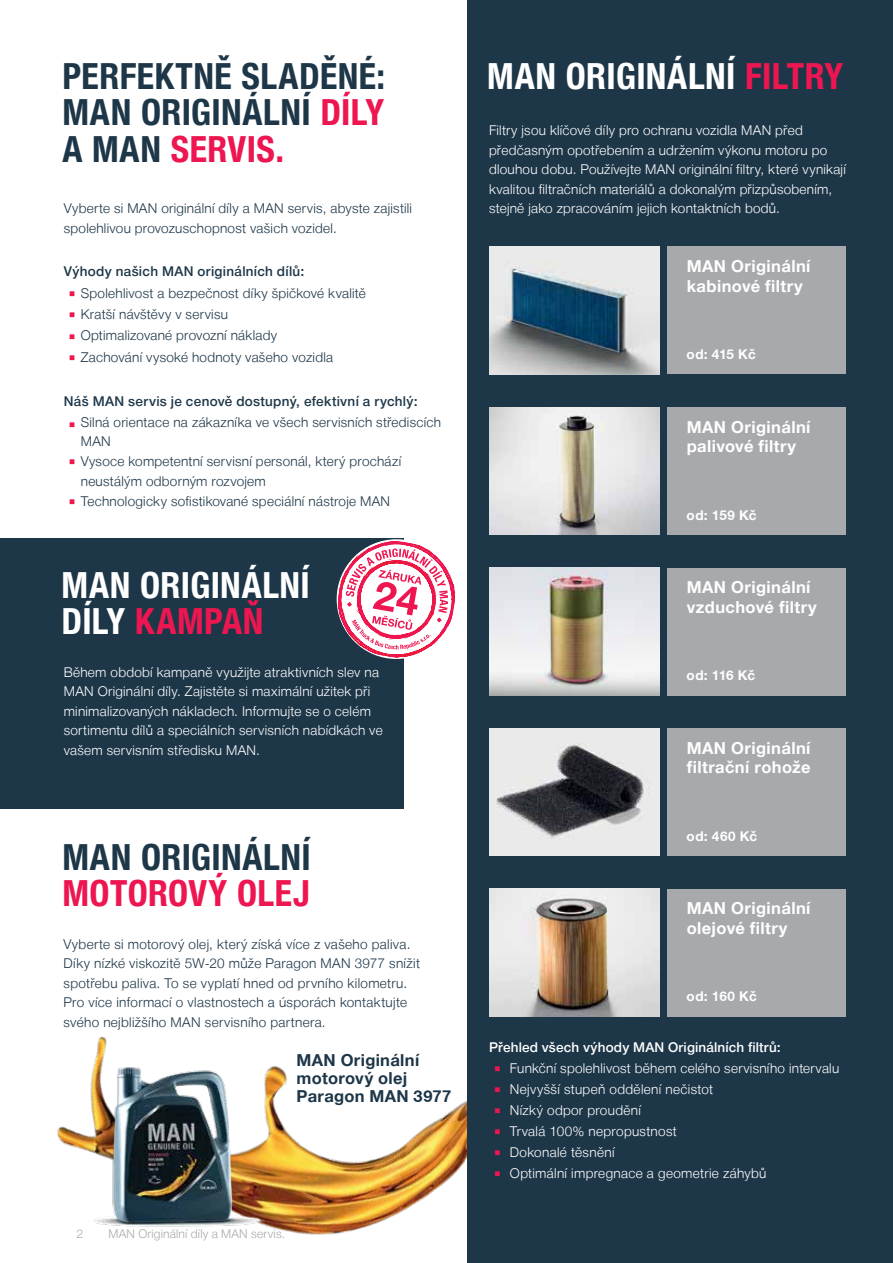
<style>
.page{position:relative;width:893px;height:1263px;background:#fff}
.page>*{position:absolute;margin:0;border:0;box-sizing:border-box;transform-origin:0 0}
.t1{font:700 36px/36px "Man Global Condensed";letter-spacing:.01em;color:#1d3648;text-align:justify}
.t2{font:700 36px/36px "Man Global Condensed";letter-spacing:.01em;color:#fff}
.t3{font:700 36px "Man Global Condensed";letter-spacing:.01em;color:#ed1651}
.t4{font:700 16.5px/19.5px "Man Global";letter-spacing:.025em;color:#fff}
.t5{font:700 16.5px/18px "Man Global";letter-spacing:.02em;color:#1d3648}
.t6{font:300 13.5px/19.5px "Man Global";letter-spacing:.02em;color:#1d3648}
.t7{font:300 13.5px/19.5px "Man Global";letter-spacing:.02em;color:#fff}
.t8{font:700 13.5px "Man Global";letter-spacing:.005em;color:#fff}
.t9{font:300 12px "Man Global";letter-spacing:.015em;color:#a7a9ac}
.s1{color:#ed1651}
.s2{font-weight:500}
.s3{font-family:"Man Global Condensed";font-weight:700;font-size:9px;color:#ed1651}
</style>
<div class="page">
<img style="left:57px;top:1031px;width:411px;height:217px">
<div style="left:468px;top:0;width:425px;height:1263px;background:#1d3648"></div>
<div style="left:0;top:538px;width:404px;height:270px;background:#1d3648"></div>
<img style="left:489px;top:247px;width:170px;height:127px">
<div style="left:668px;top:247px;width:178px;height:127px;background:#a7a9ac"></div>
<div style="left:668px;top:407px;width:178px;height:128px;background:#a7a9ac"></div>
<div style="left:668px;top:568px;width:178px;height:127px;background:#a7a9ac"></div>
<div style="left:668px;top:728px;width:178px;height:128px;background:#a7a9ac"></div>
<div style="left:668px;top:889px;width:178px;height:127px;background:#a7a9ac"></div>
<img style="left:489px;top:407px;width:170px;height:128px">
<img style="left:489px;top:568px;width:170px;height:127px">
<img style="left:489px;top:889px;width:170px;height:127px">
<img style="left:489px;top:728px;width:170px;height:128px">
<img style="left:68px;top:1064px;width:213px;height:165px">
<svg style="left:337px;top:542px;width:118px;height:116px"></svg>
<h1 class="t1" style="left:63px;top:59px;width:324px">PERFEKTNĚ SLADĚNÉ:<br>MAN ORIGINÁLNÍ <span class="s1">DÍLY </span>A MAN <span class="s1">SERVIS.</span></h1>
<p class="t6" style="left:64px;top:199px;width:350px">Vyberte si MAN originální díly a MAN servis, abyste zajistili spolehlivou provozuschopnost vašich vozidel.</p>
<p class="t6" style="left:70px;top:261px;width:298px;line-height:21.3px;text-indent:-6px"><span class="s2">Výhody našich MAN originálních dílů:<br></span><span class="s3">◾</span> Spolehlivost a bezpečnost díky špičkové kvalitě <span class="s3">◾</span> Kratší návštěvy v servisu<br><span class="s3">◾</span> Optimalizované provozní náklady<br><span class="s3">◾</span> Zachování vysoké hodnoty vašeho vozidla</p>
<p class="t6" style="left:70px;top:390px;width:373px;line-height:21.3px;text-indent:-6px"><span class="s2">Náš MAN servis je cenově dostupný, efektivní a rychlý:<br></span><span class="s3">◾</span> Silná orientace na zákazníka ve všech servisních střediscích</p>
<p class="t6" style="left:81px;top:432px;width:31px">MAN</p>
<p class="t6" style="left:70px;top:452px;width:333px"><sup>◾</sup> Vysoce kompetentní servisní personál, který prochází</p>
<p class="t6" style="left:81px;top:471px;width:187px">neustálým odborným rozvojem</p>
<p class="t6" style="left:70px;top:491px;width:322px"><span class="s3">◾</span> Technologicky sofistikované speciální nástroje MAN</p>
<h1 class="t2" style="left:62px;top:567px;width:250px">MAN ORIGINÁLNÍ<br>DÍLY <span class="s1">KAMPAŇ</span></h1>
<p class="t7" style="left:64px;top:662px;width:320px">Během období kampaně využijte atraktivních slev na MAN Originální díly. Zajistěte si maximální užitek při minimalizovaných nákladech. Informujte se o celém sortimentu dílů a speciálních servisních nabídkách ve vašem servisním středisku MAN.</p>
<h1 class="t1" style="left:63px;top:839px;width:250px">MAN ORIGINÁLNÍ</h1>
<h1 class="t3" style="left:63px;top:872px;width:249px">MOTOROVÝ OLEJ</h1>
<p class="t6" style="left:64px;top:934px;width:358px">Vyberte si motorový olej, který získá více z vašeho paliva.<br>Díky nízké viskozitě 5W-20 může Paragon MAN 3977 snížit spotřebu paliva. To se vyplatí hned od prvního kilometru.<br>Pro více informací o vlastnostech a úsporách kontaktujte svého nejbližšího MAN servisního partnera.</p>
<p class="t5" style="left:297px;top:1051px;width:156px">MAN Originální motorový olej<br>Paragon MAN 3977</p>
<p class="t9" style="left:77px;top:1226px;width:8px">2</p>
<p class="t9" style="left:109px;top:1226px;width:178px">MAN Originální díly a MAN servis.</p>
<h1 class="t2" style="left:487px;top:59px;width:357px">MAN ORIGINÁLNÍ <span class="s1">FILTRY</span></h1>
<p class="t7" style="left:489px;top:121px;width:358px">Filtry jsou klíčové díly pro ochranu vozidla MAN před předčasným opotřebením a udržením výkonu motoru po dlouhou dobu. Používejte MAN originální filtry, které vynikají kvalitou filtračních materiálů a dokonalým přizpůsobením, stejně jako zpracováním jejich kontaktních bodů.</p>
<p class="t4" style="left:687px;top:257px;width:125px">MAN Originální kabinové filtry</p>
<p class="t8" style="left:687px;top:347px;width:71px">od: 415 Kč</p>
<p class="t4" style="left:687px;top:417px;width:125px">MAN Originální palivové filtry</p>
<p class="t8" style="left:687px;top:507px;width:72px">od: 159 Kč</p>
<p class="t4" style="left:687px;top:578px;width:131px">MAN Originální vzduchové filtry</p>
<p class="t8" style="left:687px;top:668px;width:70px">od: 116 Kč</p>
<p class="t4" style="left:687px;top:738px;width:125px">MAN Originální filtrační rohože</p>
<p class="t8" style="left:687px;top:828px;width:72px">od: 460 Kč</p>
<p class="t4" style="left:687px;top:899px;width:125px">MAN Originální olejové filtry</p>
<p class="t8" style="left:687px;top:989px;width:72px">od: 160 Kč</p>
<p class="t7" style="left:495px;top:1036px;width:346px;line-height:21px;text-indent:-6px"><span class="s2">Přehled všech výhody MAN Originálních filtrů:<br></span><span class="s3">◾</span> Funkční spolehlivost během celého servisního intervalu <span class="s3">◾</span> Nejvyšší stupeň oddělení nečistot<br><span class="s3">◾</span> Nízký odpor proudění<br><span class="s3">◾</span> Trvalá 100% nepropustnost<br><span class="s3">◾</span> Dokonalé těsnění<br><span class="s3">◾</span> Optimální impregnace a geometrie záhybů</p>
</div>
